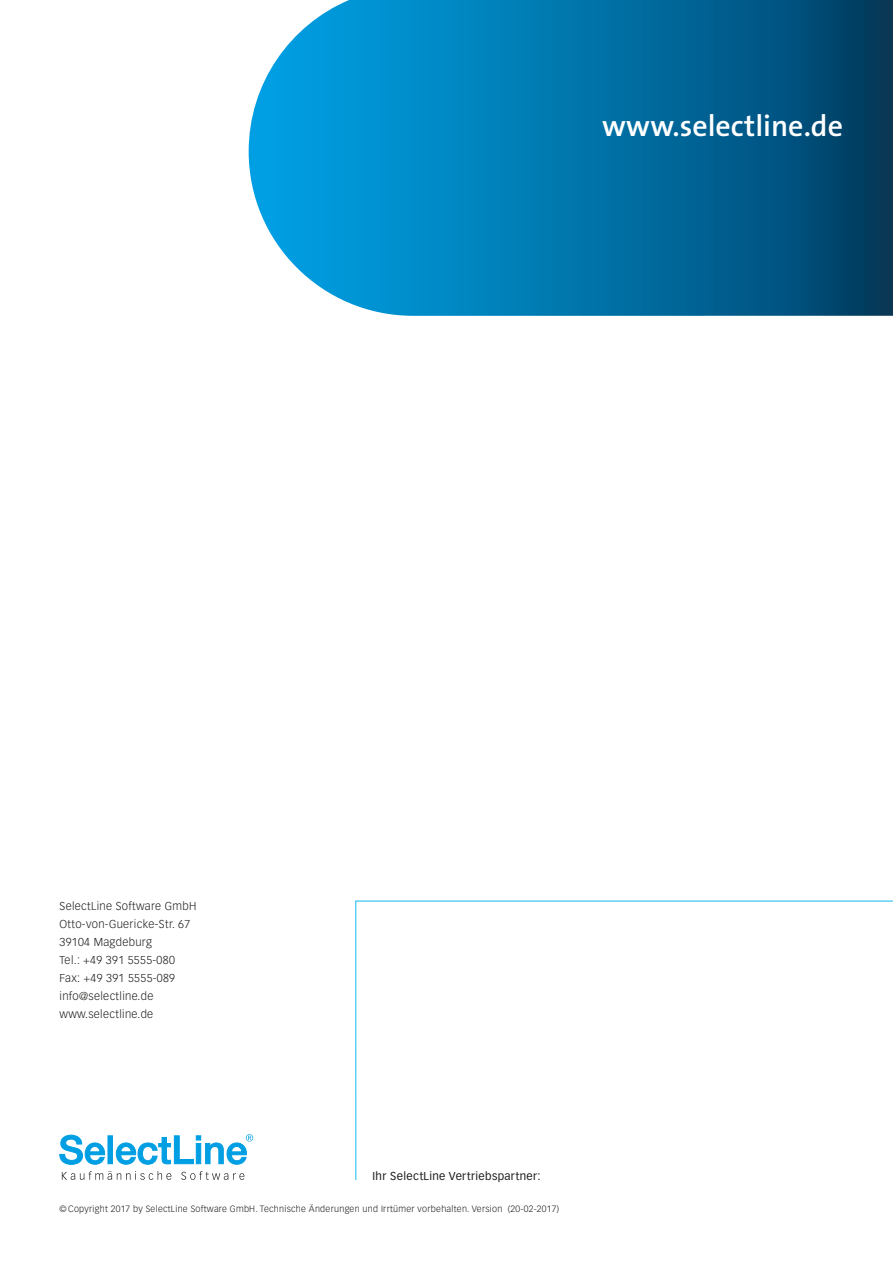
<style>
.page{position:relative;width:893px;height:1263px;background:#fff}
.page>*{position:absolute;margin:0;border:0;box-sizing:border-box;transform-origin:0 0}
.t1{font:600 30px "The Sans B6";color:#fff}
.t2{font:300 11.25px/18px "Vectora LT";letter-spacing:.03em;color:#1d1d1b}
.t3{font:11.25px "Vectora LT";letter-spacing:.03em;color:#1d1d1b}
.t4{font:300 9px "Vectora LT";letter-spacing:.03em;color:#1d1d1b}
</style>
<div class="page">
<svg style="left:60px;top:1135px;width:45px;height:30px"></svg>
<div style="left:108px;top:1135px;width:5px;height:29px;background:#009fe3"></div>
<svg style="left:116px;top:1134px;width:137px;height:31px"></svg>
<svg style="left:62px;top:1171px;width:109px;height:9px"></svg>
<svg style="left:181px;top:1171px;width:63px;height:9px"></svg>
<svg style="left:249px;top:0;width:644px;height:316px;background:#0d78ab"></svg>
<svg style="left:355px;top:900px;width:538px;height:280px"></svg>
<h1 class="t1" style="left:602px;top:110px;width:242px">www.selectline.de</h1>
<p class="t2" style="left:60px;top:897px;width:138px">SelectLine Software GmbH<br>Otto-von-Guericke-Str. 67<br>39104 Magdeburg<br>Tel.: +49 391 5555-080<br>Fax: +49 391 5555-089 info@selectline.de www.selectline.de</p>
<p class="t3" style="left:372px;top:1169px;width:170px">Ihr SelectLine Vertriebspartner:</p>
<p class="t4" style="left:60px;top:1204px;width:501px">© Copyright 2017 by SelectLine Software GmbH. Technische Änderungen und Irrtümer vorbehalten. Version (20-02-2017)</p>
</div>
